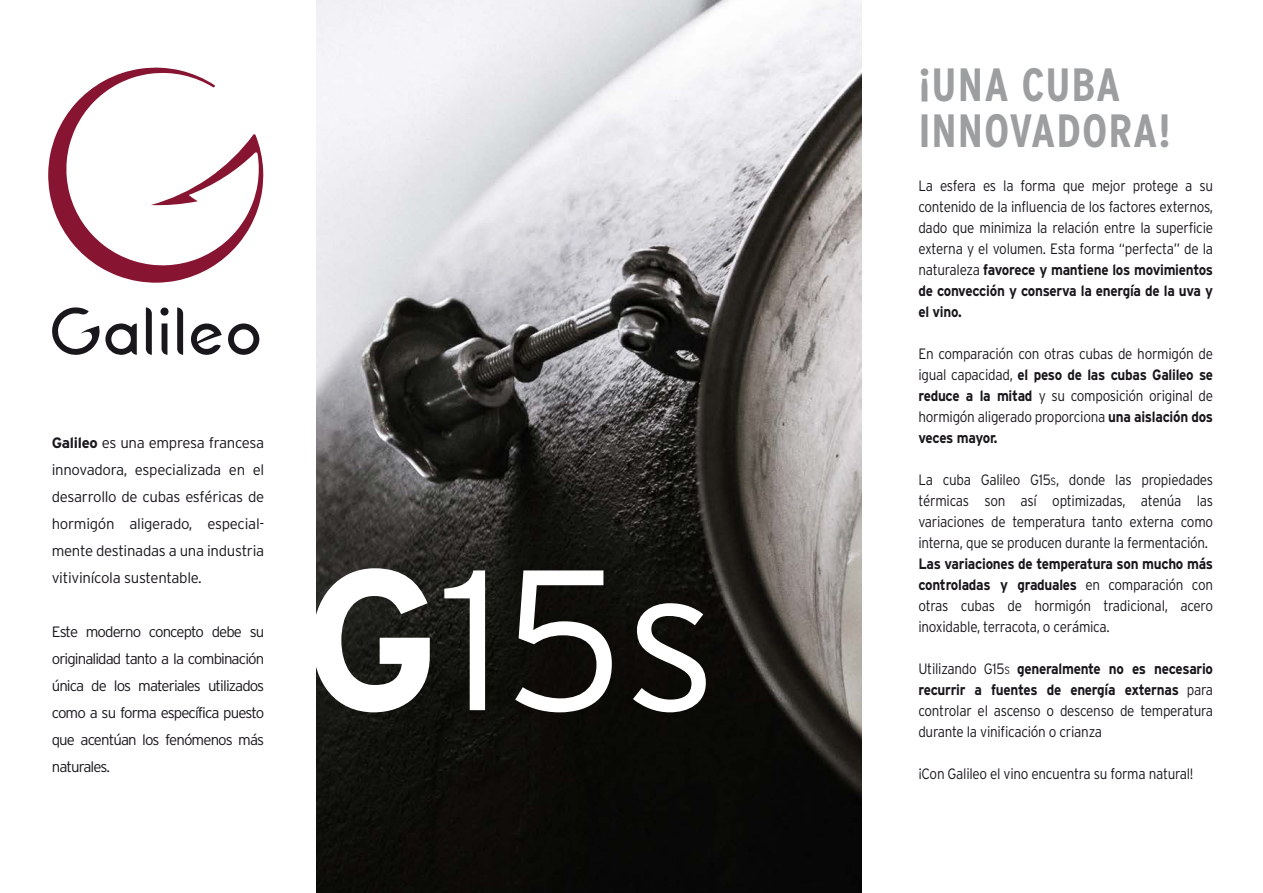
<style>
.page{position:relative;width:1263px;height:893px;background:#fff}
.page>*{position:absolute;margin:0;border:0;box-sizing:border-box;transform-origin:0 0}
.t1{font:300 199.65px "Interstate";color:#fff}
.t2{font:700 condensed 46.65px/45.5px "Interstate";letter-spacing:.02em;color:#9c9e9f}
.t3{font:300 15px/21px "Interstate";letter-spacing:-.02em;color:#1a171c;text-align:justify;scale:.9 1}
.t4{font:300 15px/27px "Interstate";letter-spacing:-.02em;color:#1a171c;text-align:justify}
.s1{font-weight:700}
.s2{font-size:10.5px}
</style>
<div class="page">
<img style="left:316px;top:0;width:546px;height:893px">
<svg style="left:48px;top:67px;width:215px;height:216px"></svg>
<svg style="left:146px;top:307px;width:6px;height:48px"></svg>
<svg style="left:161px;top:323px;width:6px;height:32px"></svg>
<svg style="left:191px;top:323px;width:31px;height:32px"></svg>
<svg style="left:228px;top:323px;width:31px;height:32px"></svg>
<svg style="left:177px;top:307px;width:6px;height:48px"></svg>
<svg style="left:52px;top:307px;width:85px;height:48px"></svg>
<svg style="left:160px;top:307px;width:9px;height:9px"></svg>
<p class="t4" style="left:52px;top:429px;width:214px"><span class="s1">Galileo</span> es una empresa francesa innovadora, especializada en el desarrollo de cubas esféricas de hormigón aligerado, especial&shy;mente destinadas a una industria vitivinícola sustentable.</p>
<p class="t4" style="left:52px;top:618px;width:214px">Este moderno concepto debe su originalidad tanto a la combinación única de los materiales utilizados como a su forma específica puesto que acentúan los fenómenos más naturales.</p>
<h1 class="t1" style="left:302px;top:528px;width:417px"><span class="s1">G</span>15s</h1>
<h2 class="t2" style="left:918px;top:62px;width:254px">¡UNA CUBA<br>INNOVADORA!</h2>
<p class="t3" style="left:918px;top:175px;width:329px">La esfera es la forma que mejor protege a su contenido de la influencia de los factores externos, dado que minimiza la relación entre la superficie externa y el volumen. Esta forma “perfecta” de la naturaleza <span class="s1">favorece y mantiene los movimientos de convección y conserva la energía de la uva y el vino.</span></p>
<p class="t3" style="left:918px;top:343px;width:329px">En comparación con otras cubas de hormigón de igual capacidad, <span class="s1">el peso de las cubas Galileo se reduce a la mitad</span> y su composición original de hormigón aligerado proporciona <span class="s1">una aislación dos veces mayor.</span></p>
<p class="t3" style="left:918px;top:469px;width:329px">La cuba Galileo G15<span class="s2">S</span>, donde las propiedades térmicas son así optimizadas, atenúa las variaciones de temperatura tanto externa como interna, que se producen durante la fermentación.</p>
<p class="t3" style="left:918px;top:553px;width:329px"><span class="s1">Las variaciones de temperatura son mucho más controladas y graduales</span> en comparación con otras cubas de hormigón tradicional, acero inoxidable, terracota, o cerámica.</p>
<p class="t3" style="left:918px;top:658px;width:329px">Utilizando G15<span class="s2">S</span> <span class="s1">generalmente no es necesario recurrir a fuentes de energía externas</span> para controlar el ascenso o descenso de temperatura durante la vinificación o crianza</p>
<p class="t3" style="left:918px;top:763px;width:307px">¡Con Galileo el vino encuentra su forma natural!</p>
</div>
